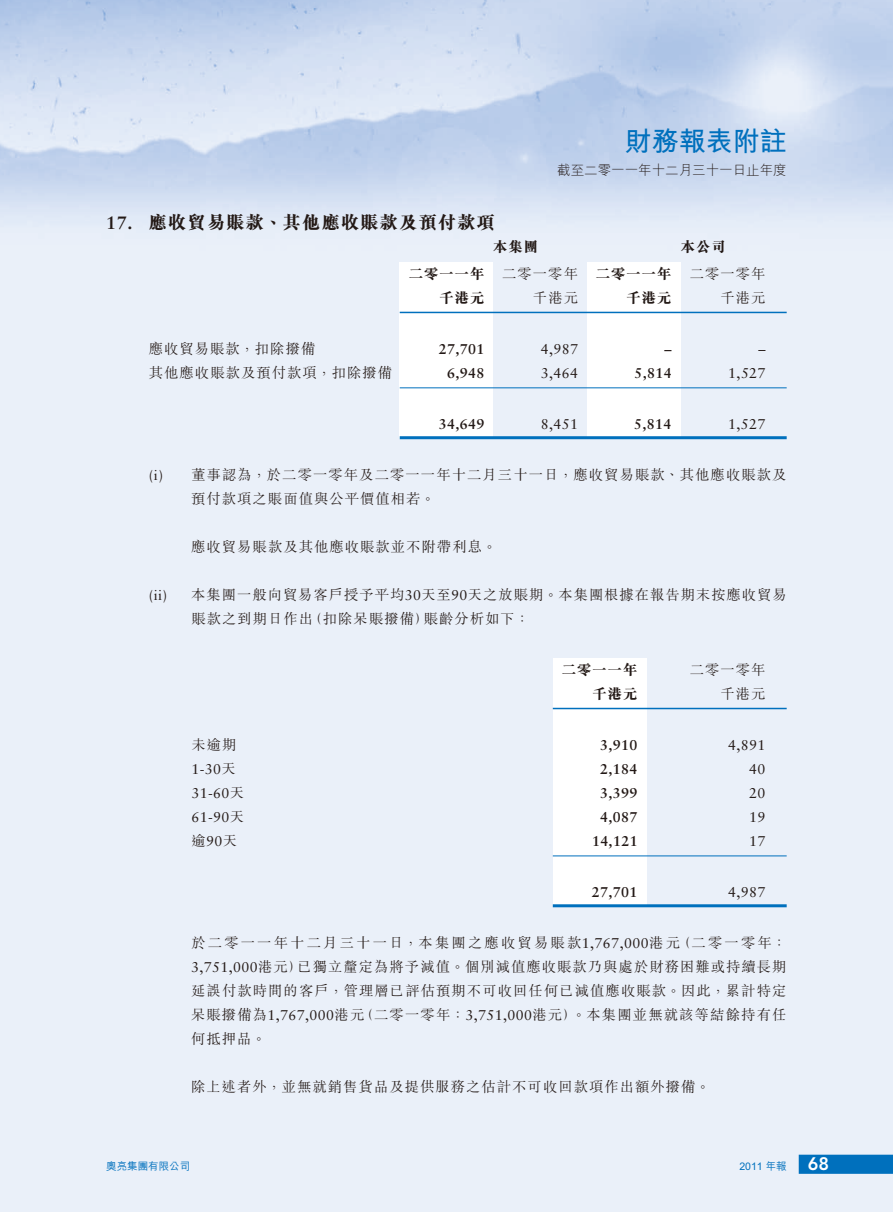
<style>
.page{position:relative;width:893px;height:1212px;background:#eaf0f9}
.page>*{position:absolute;margin:0;border:0;box-sizing:border-box;transform-origin:0 0}
.t1{font:700 27px "M Hei HK";color:#0070bd}
.t2{font:800 18px "M Sung HK";letter-spacing:.08em;color:#231916}
.t3{font:700 18px "Sabon LT Std";color:#231916}
.t4{font:800 18px "Avenir LT Std";color:#fff}
.t5{font:300 14.25px/24px "M Sung HK";letter-spacing:.08em;color:#231916}
.t6{font:14.25px "Sabon LT Std";letter-spacing:.03em;color:#231916}
.t7{font:700 14.25px "Sabon LT Std";letter-spacing:.03em;color:#231916}
.t8{font:800 14.25px "M Sung HK";letter-spacing:.08em;color:#231916}
.t9{font:300 13.5px "M Hei HK";color:#231916}
.t10{font:500 10.5px "M Hei HK";color:#0070bd}
.s1{font-family:"Sabon LT Std";font-weight:400}
.s2{font-family:"M Sung HK";font-weight:300}
</style>
<div class="page">
<img style="left:0;top:0;width:893px;height:346px">
<div style="left:799px;top:1155px;width:94px;height:19px;background:#0070bd"></div>
<div style="left:400px;top:262px;width:93px;height:176px;background:#fff"></div>
<div style="left:587px;top:262px;width:93px;height:176px;background:#fff"></div>
<hr style="left:400px;top:312px;width:387px;height:1px;background:#0070bd">
<hr style="left:400px;top:387px;width:387px;height:1px;background:#0070bd">
<hr style="left:400px;top:436px;width:387px;height:3px;background:#0070bd">
<div style="left:553px;top:658px;width:93px;height:248px;background:#fff"></div>
<hr style="left:553px;top:708px;width:234px;height:1px;background:#0070bd">
<hr style="left:553px;top:855px;width:234px;height:1px;background:#0070bd">
<hr style="left:553px;top:904px;width:234px;height:3px;background:#0070bd">
<p class="t3" style="left:106px;top:211px;width:28px">17.</p>
<h1 class="t1" style="left:625px;top:121px;width:163px">財務報表附註</h1>
<p class="t2" style="left:149px;top:210px;width:348px">應收貿易賬款、其他應收賬款及預付款項</p>
<p class="t8" style="left:493px;top:237px;width:46px">本集團</p>
<p class="t9" style="left:557px;top:161px;width:231px">截至二零一一年十二月三十一日止年度</p>
<p class="t8" style="left:681px;top:237px;width:46px">本公司</p>
<p class="t5" style="left:149px;top:336px;width:168px">應收貿易賬款，扣除撥備</p>
<p class="t5" style="left:149px;top:360px;width:245px">其他應收賬款及預付款項，扣除撥備</p>
<p class="t8" style="left:409px;top:264px;width:77px">二零一一年</p>
<p class="t8" style="left:439px;top:288px;width:46px">千港元</p>
<p class="t7" style="left:439px;top:341px;width:47px">27,701</p>
<p class="t7" style="left:447px;top:365px;width:39px">6,948</p>
<p class="t5" style="left:502px;top:261px;width:77px">二零一零年</p>
<p class="t8" style="left:596px;top:264px;width:77px">二零一一年</p>
<p class="t5" style="left:690px;top:261px;width:77px">二零一零年</p>
<p class="t5" style="left:533px;top:285px;width:46px">千港元</p>
<p class="t8" style="left:626px;top:288px;width:46px">千港元</p>
<p class="t5" style="left:720px;top:285px;width:46px">千港元</p>
<p class="t6" style="left:541px;top:341px;width:39px">4,987</p>
<p class="t7" style="left:664px;top:341px;width:9px">–</p>
<p class="t6" style="left:758px;top:341px;width:9px">–</p>
<p class="t6" style="left:541px;top:365px;width:39px">3,464</p>
<p class="t7" style="left:634px;top:365px;width:39px">5,814</p>
<p class="t6" style="left:728px;top:365px;width:39px">1,527</p>
<p class="t6" style="left:149px;top:467px;width:16px">)i(</p>
<p class="t6" style="left:149px;top:587px;width:20px">(ii)</p>
<p class="t7" style="left:439px;top:416px;width:47px">34,649</p>
<p class="t5" style="left:191px;top:462px;width:597px">董事認為，於二零一零年及二零一一年十二月三十一日，應收貿易賬款、其他應收賬款及</p>
<p class="t6" style="left:541px;top:416px;width:39px">8,451</p>
<p class="t7" style="left:634px;top:416px;width:39px">5,814</p>
<p class="t6" style="left:728px;top:416px;width:39px">1,527</p>
<p class="t5" style="left:191px;top:486px;width:245px">預付款項之賬面值與公平價值相若。</p>
<p class="t5" style="left:191px;top:534px;width:307px">應收貿易賬款及其他應收賬款並不附帶利息。</p>
<p class="t5" style="left:191px;top:582px;width:597px">本集團一般向貿易客戶授予平均<span class="s1">30</span>天至<span class="s1">90</span>天之放賬期。本集團根據在報告期末按應收貿易</p>
<p class="t5" style="left:308px;top:606px;width:122px">（扣除呆賬撥備）</p>
<p class="t5" style="left:191px;top:606px;width:123px">賬款之到期日作出</p>
<p class="t5" style="left:424px;top:606px;width:107px">賬齡分析如下：</p>
<p class="t5" style="left:191px;top:732px;width:46px">未逾期</p>
<p class="t6" style="left:191px;top:761px;width:46px">1-30<span class="s2">天</span></p>
<p class="t6" style="left:191px;top:785px;width:54px">31-60<span class="s2">天</span></p>
<p class="t6" style="left:191px;top:809px;width:54px">61-90<span class="s2">天</span></p>
<p class="t5" style="left:191px;top:828px;width:47px">逾<span class="s1">90</span>天</p>
<p class="t8" style="left:562px;top:660px;width:77px">二零一一年</p>
<p class="t8" style="left:592px;top:684px;width:46px">千港元</p>
<p class="t7" style="left:600px;top:737px;width:39px">3,910</p>
<p class="t7" style="left:600px;top:761px;width:39px">2,184</p>
<p class="t7" style="left:600px;top:785px;width:39px">3,399</p>
<p class="t7" style="left:600px;top:809px;width:39px">4,087</p>
<p class="t7" style="left:592px;top:833px;width:47px">14,121</p>
<p class="t7" style="left:592px;top:884px;width:47px">27,701</p>
<p class="t5" style="left:690px;top:657px;width:77px">二零一零年</p>
<p class="t5" style="left:720px;top:681px;width:46px">千港元</p>
<p class="t6" style="left:728px;top:737px;width:39px">4,891</p>
<p class="t6" style="left:749px;top:761px;width:18px">40</p>
<p class="t6" style="left:749px;top:785px;width:18px">20</p>
<p class="t6" style="left:749px;top:809px;width:18px">19</p>
<p class="t6" style="left:749px;top:833px;width:18px">17</p>
<p class="t6" style="left:728px;top:884px;width:39px">4,987</p>
<p class="t5" style="left:297px;top:930px;width:491px;text-indent:-106px">於二零一一年十二月三十一日，本集團之應收貿易賬款<span class="s1">1,767,000</span>港元<br>已獨立釐定為將予減值。個別減值應收賬款乃與處於財務困難或持續長期</p>
<p class="t5" style="left:677px;top:930px;width:111px">（二零一零年：</p>
<p class="t6" style="left:191px;top:959px;width:113px">3,751,000<span class="s2">港元）</span></p>
<p class="t5" style="left:191px;top:978px;width:597px;text-align:right">延誤付款時間的客戶，管理層已評估預期不可收回任何已減值應收賬款。因此，累計特定（二零一零年：<span class="s1">3,751,000</span>港元）。本集團並無就該等結餘持有任</p>
<p class="t6" style="left:191px;top:1007px;width:175px"><span class="s2">呆賬撥備為</span>1,767,000<span class="s2">港元</span></p>
<p class="t5" style="left:191px;top:1026px;width:76px">何抵押品。</p>
<p class="t5" style="left:191px;top:1074px;width:521px">除上述者外，並無就銷售貨品及提供服務之估計不可收回款項作出額外撥備。</p>
<p class="t10" style="left:106px;top:1159px;width:85px">奧亮集團有限公司</p>
<p class="t10" style="left:739px;top:1159px;width:49px">2011 年報</p>
<p class="t4" style="left:808px;top:1153px;width:23px">68</p>
</div>
